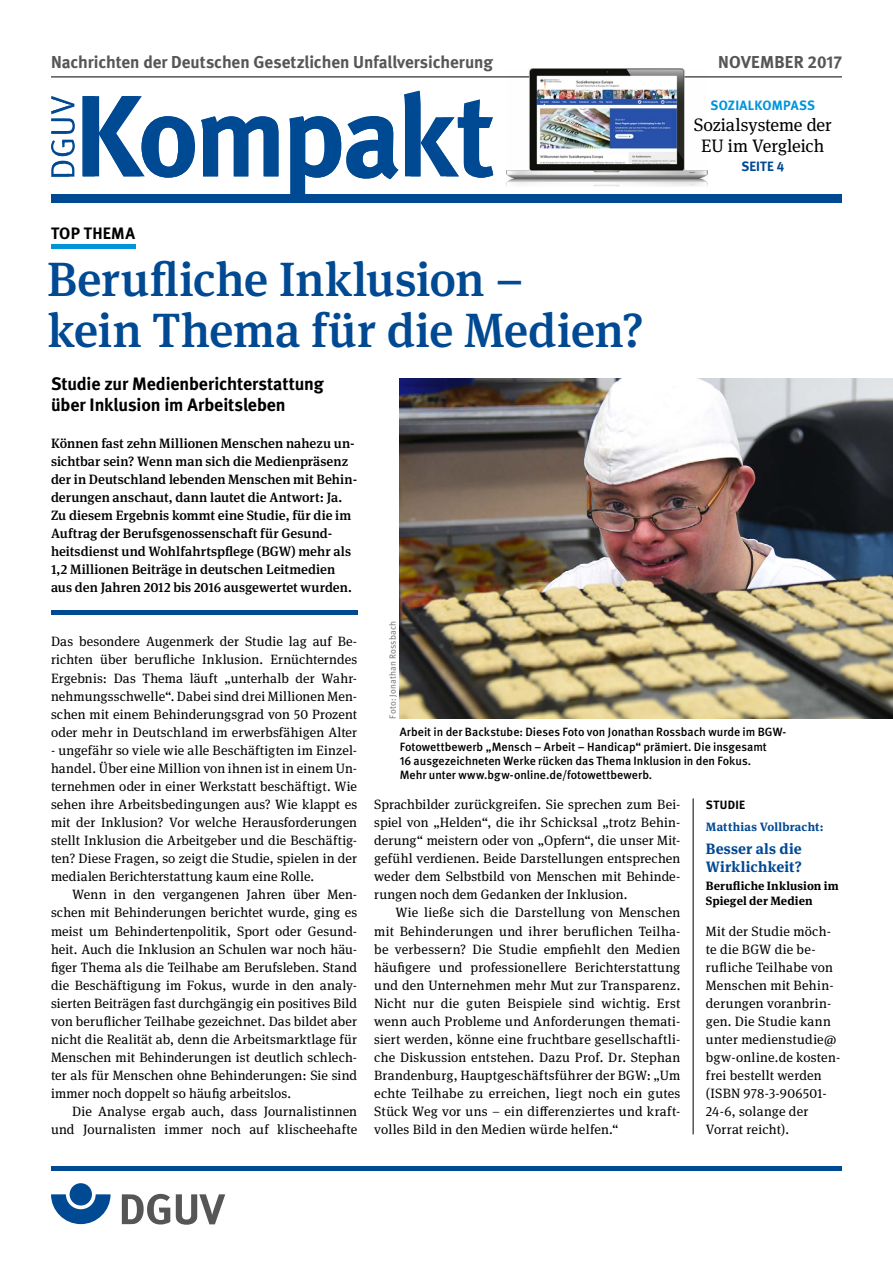
<style>
.page{position:relative;width:893px;height:1263px;background:#fff}
.page>*{position:absolute;margin:0;border:0;box-sizing:border-box;transform-origin:0 0}
.Hauptüberschrift__Ti{font:500 48px/51px "DGUV Meta Serif";color:#004993}
.Subheadline{font:700 18px/21.6px "DGUV Meta";letter-spacing:-.005em;color:#000}
.Teaser__Text{font:18px/21px "DGUV Meta Serif";letter-spacing:-.005em;color:#000;text-align:center}
.Nachrichten_der_DGUV{font:700 17.25px "DGUV Meta";letter-spacing:-.005em;color:#565656}
.Ausgabe__Datum{font:700 17.25px "DGUV Meta";letter-spacing:.01em;color:#565656}
.Rubrik__Titel{font:700 16.5px "DGUV Meta";letter-spacing:.015em;color:#000}
.Headline__Stichwort{font:700 15px/18px "DGUV Meta Serif";letter-spacing:.015em;color:#004993}
.Fließtext{font:13.5px/18px "DGUV Meta Serif";letter-spacing:.01em;color:#000;text-align:justify}
.Erster_Absatz{font:13.5px/18px "DGUV Meta Serif";letter-spacing:.01em;color:#000;text-align:justify}
.Introtext{font:500 13.5px/18px "DGUV Meta Serif";color:#000}
.Erster_Absatz__links{font:13.5px/18px "DGUV Meta Serif";letter-spacing:.02em;color:#000}
.Teaser__Rubrik{font:700 13.5px "DGUV Meta";letter-spacing:.02em;color:#0095db}
.Teaser__Rubrik-2{font:700 13.5px "DGUV Meta";letter-spacing:.01em;color:#004993}
.Bildzeile{font:500 12px/14.4px "DGUV Meta";color:#000}
.Erster_Absatz__links-2{font:700 12px/14.4px "DGUV Meta Serif";letter-spacing:.005em;color:#000}
.Headline__Stichwort-2{font:700 12px "DGUV Meta Serif";letter-spacing:.02em;color:#004993}
.Rubrik{font:700 12px "DGUV Meta";letter-spacing:.03em;color:#000}
.Bildquelle{font:9px "DGUV Meta";letter-spacing:.02em;color:#6f6f6e}
</style>
<div class="page">
<hr style="left:51px;top:77px;width:791px;height:1px;background:#000">
<svg style="left:51px;top:1194px;width:60px;height:30px"></svg>
<div style="left:70px;top:1183px;width:22px;height:22px;background:#004993;border-radius:50%"></div>
<svg style="left:122px;top:1194px;width:48px;height:30px"></svg>
<svg style="left:176px;top:1194px;width:49px;height:31px"></svg>
<hr style="left:51px;top:1166px;width:791px;height:4px;background:#004993">
<svg style="left:51px;top:91px;width:442px;height:104px"></svg>
<div style="left:51px;top:195px;width:791px;height:8px;background:#004993"></div>
<hr style="left:51px;top:610px;width:306px;height:4px;background:#004993">
<div style="left:51px;top:244px;width:84px;height:5px;background:#0095db"></div>
<hr style="left:693px;top:798px;width:1px;height:336px;background:#000">
<img style="left:400px;top:378px;width:493px;height:341px">
<img style="left:507px;top:68px;width:200px;height:119px">
<p class="Nachrichten_der_DGUV" style="left:51px;top:52px;width:443px">Nachrichten der Deutschen Gesetzlichen Unfallversicherung</p>
<p class="Ausgabe__Datum" style="left:718px;top:52px;width:125px">NOVEMBER 2017</p>
<p class="Rubrik__Titel" style="left:51px;top:223px;width:85px">TOP THEMA</p>
<h2 class="Hauptüberschrift__Ti" style="left:47px;top:254px;width:598px">Berufliche Inklusion –<br>kein Thema für die Medien?</h2>
<h3 class="Subheadline" style="left:51px;top:373px;width:274px">Studie zur Medienberichterstattung über Inklusion im Arbeitsleben</h3>
<p class="Introtext" style="left:51px;top:434px;width:308px">Können fast zehn Millionen Menschen nahezu un&shy;sichtbar sein? Wenn man sich die Medienpräsenz der in Deutschland lebenden Menschen mit Behin&shy;derungen anschaut, dann lautet die Antwort: Ja.<br>Zu diesem Ergebnis kommt eine Studie, für die im Auftrag der Berufsgenossenschaft für Gesund&shy;heitsdienst und Wohlfahrtspflege (BGW) mehr als 1,2 Millionen Beiträge in deutschen Leitmedien aus den Jahren 2012 bis 2016 ausgewertet wurden.</p>
<p class="Teaser__Rubrik" style="left:710px;top:97px;width:106px">SOZIALKOMPASS</p>
<p class="Teaser__Text" style="left:694px;top:115px;width:140px">Sozialsysteme der<br>EU im Vergleich</p>
<p class="Teaser__Rubrik-2" style="left:741px;top:159px;width:44px">SEITE 4</p>
<p class="Erster_Absatz" style="left:51px;top:633px;width:308px">Das besondere Augenmerk der Studie lag auf Be&shy;richten über berufliche Inklusion. Ernüchterndes Ergebnis: Das Thema läuft „unterhalb der Wahr&shy;nehmungsschwelle“. Dabei sind drei Millionen Men&shy;schen mit einem Behinderungsgrad von 50 Prozent oder mehr in Deutschland im erwerbsfähigen Alter</p>
<p class="Erster_Absatz" style="left:51px;top:741px;width:308px">- ungefähr so viele wie alle Beschäftigten im Einzel&shy;handel. Über eine Million von ihnen ist in einem Un&shy;ternehmen oder in einer Werkstatt beschäftigt. Wie sehen ihre Arbeitsbedingungen aus? Wie klappt es mit der Inklusion? Vor welche Herausforderungen stellt Inklusion die Arbeitgeber und die Beschäftig&shy;ten? Diese Fragen, so zeigt die Studie, spielen in der medialen Berichterstattung kaum eine Rolle.</p>
<p class="Fließtext" style="left:51px;top:886px;width:308px;text-indent:21px">Wenn in den vergangenen Jahren über Men&shy;schen mit Behinderungen berichtet wurde, ging es meist um Behindertenpolitik, Sport oder Gesund&shy;heit. Auch die Inklusion an Schulen war noch häu&shy;figer Thema als die Teilhabe am Berufsleben. Stand die Beschäftigung im Fokus, wurde in den analy&shy;sierten Beiträgen fast durchgängig ein positives Bild von beruflicher Teilhabe gezeichnet. Das bildet aber nicht die Realität ab, denn die Arbeitsmarktlage für Menschen mit Behinderungen ist deutlich schlech&shy;ter als für Menschen ohne Behinderungen: Sie sind immer noch doppelt so häufig arbeitslos.</p>
<p class="Fließtext" style="left:51px;top:1103px;width:308px;text-align:right">Die Analyse ergab auch, dass Journalistinnen und Journalisten immer noch auf klischeehafte</p>
<p class="Bildquelle" style="left:388px;top:719px;width:99px;rotate:-90deg">Foto: Jonathan Rossbach</p>
<p class="Bildzeile" style="left:400px;top:725px;width:388px">Arbeit in der Backstube: Dieses Foto von Jonathan Rossbach wurde im BGW-Fotowettbewerb „Mensch – Arbeit – Handicap“ prämiert. Die insgesamt<br>16 ausgezeichneten Werke rücken das Thema Inklusion in den Fokus.<br>Mehr unter www.bgw-online.de/fotowettbewerb.</p>
<p class="Fließtext" style="left:374px;top:796px;width:308px">Sprachbilder zurückgreifen. Sie sprechen zum Bei&shy;spiel von „Helden“, die ihr Schicksal „trotz Behin&shy;derung“ meistern oder von „Opfern“, die unser Mit&shy;gefühl verdienen. Beide Darstellungen entsprechen weder dem Selbstbild von Menschen mit Behinde&shy;rungen noch dem Gedanken der Inklusion.</p>
<p class="Fließtext" style="left:374px;top:904px;width:308px;text-indent:21px">Wie ließe sich die Darstellung von Menschen mit Behinderungen und ihrer beruflichen Teilha&shy;be verbessern? Die Studie empfiehlt den Medien häufigere und professionellere Berichterstattung und den Unternehmen mehr Mut zur Transparenz.<br>Nicht nur die guten Beispiele sind wichtig. Erst wenn auch Probleme und Anforderungen themati&shy;siert werden, könne eine fruchtbare gesellschaftli&shy;che Diskussion entstehen. Dazu Prof. Dr. Stephan Brandenburg, Hauptgeschäftsführer der BGW: „Um echte Teilhabe zu erreichen, liegt noch ein gutes Stück Weg vor uns – ein differenziertes und kraft&shy;volles Bild in den Medien würde helfen.“</p>
<h1 class="Rubrik" style="left:706px;top:798px;width:41px">STUDIE</h1>
<p class="Headline__Stichwort-2" style="left:706px;top:820px;width:119px">Matthias Vollbracht:</p>
<p class="Headline__Stichwort" style="left:706px;top:839px;width:97px">Besser als die<br>Wirklichkeit?</p>
<p class="Erster_Absatz__links-2" style="left:706px;top:879px;width:134px">Berufliche Inklusion im<br>Spiegel der Medien</p>
<p class="Erster_Absatz__links" style="left:706px;top:922px;width:136px">Mit der Studie möch&shy;te die BGW die be&shy;rufliche Teilhabe von<br>Menschen mit Behin&shy;derungen voranbrin&shy;gen. Die Studie kann unter medienstudie@ bgw-online.de kosten&shy;frei bestellt werden (ISBN 978-3-906501-<br>24-6, solange der<br>Vorrat reicht).</p>
</div>
